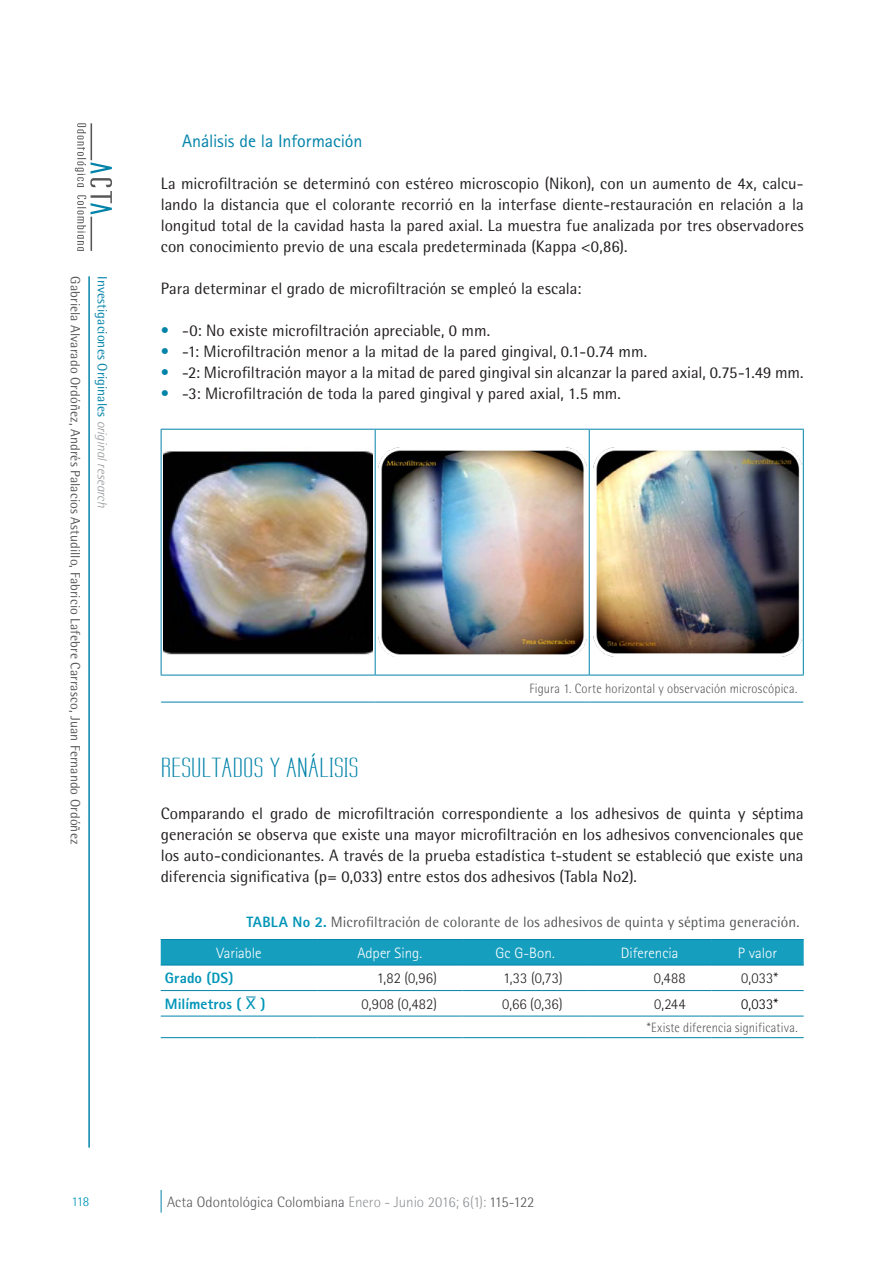
<style>
.page{position:relative;width:893px;height:1263px;background:#fff}
.page>*{position:absolute;margin:0;border:0;box-sizing:border-box;transform-origin:0 0}
.subtít-1{font:24px "Labtop Secundo Wide";letter-spacing:.025em;color:#0083a9}
.subtit-2{font:18px "Rotis Sans Serif Std";letter-spacing:-.005em;color:#0083a9}
.txt-base{font:16.5px/21px "Rotis Semi Sans Std";color:#231f20;text-align:justify}
.tab-título{font:15px "Rotis Semi Sans Std";letter-spacing:.005em;color:#57585a}
.tab-txtcenter{font:300 15px "Rotis Sans Serif Std";letter-spacing:.005em;color:#231f20}
.t1{font:300 15px "Rotis Semi Sans Std";color:#57585a}
.tab-subtit2{font:300 15px "Rotis Sans Serif Std";color:#fff}
.tab-subtítulo{font:800 15px "Rotis Sans Serif Std";letter-spacing:.005em;color:#0095b8}
.tab-txtcenter-2{font:300 15px "Rotis Sans Serif Std";color:#000}
.t2{font:13.5px/27px "Rotis Semi Sans Std";letter-spacing:.005em;color:#57585a}
.tab-piedetabla{font:300 13.5px "Rotis Semi Sans Std";letter-spacing:.015em;color:#57585a;scale:.93 1}
.t3{font:300 13.5px "Rotis Semi Sans Std";color:#0095b8}
.s1{color:#0083a9}
.s2{font-weight:300;font-style:italic;color:#939598}
.s3{font-family:"Rotis Sans Serif Std";font-weight:800;color:#0095b8}
.s4{font-family:"Helvetica";font-weight:400}
.s5{color:#939598}
</style>
<div class="page">
<svg style="left:75px;top:123px;width:37px;height:128px"></svg>
<svg style="left:161px;top:1190px;width:1px;height:23px"></svg>
<hr style="left:89px;top:276px;width:1px;height:871px;background:#0083a9">
<hr style="left:161px;top:702px;width:214px;height:1px;background:#0083a9">
<hr style="left:375px;top:702px;width:214px;height:1px;background:#0083a9">
<hr style="left:589px;top:702px;width:214px;height:1px;background:#0083a9">
<hr style="left:161px;top:429px;width:214px;height:1px;background:#0083a9">
<hr style="left:161px;top:430px;width:1px;height:245px;background:#0083a9">
<hr style="left:375px;top:429px;width:214px;height:1px;background:#0083a9">
<hr style="left:375px;top:430px;width:1px;height:245px;background:#0083a9">
<hr style="left:589px;top:429px;width:215px;height:1px;background:#0083a9">
<hr style="left:589px;top:430px;width:1px;height:245px;background:#0083a9">
<hr style="left:803px;top:430px;width:1px;height:245px;background:#0083a9">
<hr style="left:161px;top:675px;width:214px;height:1px;background:#0083a9">
<hr style="left:375px;top:675px;width:214px;height:1px;background:#0083a9">
<hr style="left:589px;top:675px;width:215px;height:1px;background:#0083a9">
<img style="left:164px;top:451px;width:208px;height:204px">
<img style="left:378px;top:448px;width:208px;height:208px">
<img style="left:593px;top:448px;width:209px;height:208px">
<div style="left:161px;top:940px;width:643px;height:25px;background:#169ebf"></div>
<hr style="left:161px;top:990px;width:156px;height:1px;background:#0083a9">
<hr style="left:317px;top:990px;width:145px;height:1px;background:#0083a9">
<hr style="left:462px;top:990px;width:126px;height:1px;background:#0083a9">
<hr style="left:588px;top:990px;width:123px;height:1px;background:#0083a9">
<hr style="left:711px;top:990px;width:93px;height:1px;background:#0083a9">
<hr style="left:161px;top:939px;width:156px;height:1px;background:#0083a9">
<hr style="left:317px;top:939px;width:145px;height:1px;background:#0083a9">
<hr style="left:462px;top:939px;width:126px;height:1px;background:#0083a9">
<hr style="left:588px;top:939px;width:123px;height:1px;background:#0083a9">
<hr style="left:711px;top:939px;width:93px;height:1px;background:#0083a9">
<hr style="left:317px;top:965px;width:145px;height:1px;background:#0083a9">
<hr style="left:462px;top:965px;width:126px;height:1px;background:#0083a9">
<hr style="left:588px;top:965px;width:123px;height:1px;background:#0083a9">
<hr style="left:711px;top:965px;width:93px;height:1px;background:#0083a9">
<hr style="left:161px;top:965px;width:156px;height:1px;background:#0083a9">
<hr style="left:161px;top:1016px;width:156px;height:1px;background:#0083a9">
<hr style="left:317px;top:1016px;width:145px;height:1px;background:#0083a9">
<hr style="left:462px;top:1016px;width:126px;height:1px;background:#0083a9">
<hr style="left:588px;top:1016px;width:123px;height:1px;background:#0083a9">
<hr style="left:711px;top:1016px;width:93px;height:1px;background:#0083a9">
<hr style="left:161px;top:1037px;width:156px;height:1px;background:#0083a9">
<hr style="left:317px;top:1037px;width:145px;height:1px;background:#0083a9">
<hr style="left:462px;top:1037px;width:126px;height:1px;background:#0083a9">
<hr style="left:588px;top:1037px;width:123px;height:1px;background:#0083a9">
<hr style="left:711px;top:1037px;width:93px;height:1px;background:#0083a9">
<p class="t2" style="left:116px;top:276px;width:569px;rotate:90deg"><span class="s1">Investigaciones Originales</span> <span class="s2">original research<br></span>Gabriela Alvarado Ordóñez, Andrés Palacios Astudillo, Fabricio Lafebre Carrasco, Juan Fernando Ordóñez</p>
<p class="subtit-2" style="left:182px;top:130px;width:182px">Análisis de la Información</p>
<p class="txt-base" style="left:161px;top:173px;width:644px">La microfiltración se determinó con estéreo microscopio (Nikon), con un aumento de 4x, calcu&shy;lando la distancia que el colorante recorrió en la interfase diente-restauración en relación a la longitud total de la cavidad hasta la pared axial. La muestra fue analizada por tres observadores con conocimiento previo de una escala predeterminada (Kappa &lt;0,86).</p>
<p class="txt-base" style="left:161px;top:278px;width:422px">Para determinar el grado de microfiltración se empleó la escala:</p>
<p class="txt-base" style="left:161px;top:320px;width:331px"><span class="s1">•</span> -0: No existe microfiltración apreciable, 0 mm.</p>
<p class="txt-base" style="left:161px;top:341px;width:488px"><span class="s1">•</span> -1: Microfiltración menor a la mitad de la pared gingival, 0.1-0.74 mm.</p>
<p class="txt-base" style="left:161px;top:362px;width:644px"><span class="s1">•</span> -2: Microfiltración mayor a la mitad de pared gingival sin alcanzar la pared axial, 0.75-1.49 mm.</p>
<p class="txt-base" style="left:161px;top:383px;width:462px"><span class="s1">•</span> -3: Microfiltración de toda la pared gingival y pared axial, 1.5 mm.</p>
<p class="tab-piedetabla" style="left:529px;top:681px;width:289px">Figura 1. Corte horizontal y observación microscópica.</p>
<p class="subtít-1" style="left:161px;top:753px;width:199px">RESULTADOS Y ANÁLISIS</p>
<p class="txt-base" style="left:161px;top:803px;width:644px">Comparando el grado de microfiltración correspondiente a los adhesivos de quinta y séptima generación se observa que existe una mayor microfiltración en los adhesivos convencionales que los auto-condicionantes. A través de la prueba estadística t-student se estableció que existe una diferencia significativa (p= 0,033) entre estos dos adhesivos (Tabla No2).</p>
<p class="tab-título" style="left:246px;top:913px;width:554px"><span class="s3">TABLA No 2.</span> Microfiltración de colorante de los adhesivos de quinta y séptima generación.</p>
<p class="tab-subtit2" style="left:216px;top:944px;width:47px">Variable</p>
<p class="tab-subtit2" style="left:357px;top:944px;width:66px">Adper Sing.</p>
<p class="tab-subtit2" style="left:496px;top:944px;width:61px">Gc G-Bon.</p>
<p class="tab-subtit2" style="left:621px;top:944px;width:59px">Diferencia</p>
<p class="tab-subtit2" style="left:738px;top:944px;width:41px">P valor</p>
<p class="tab-subtítulo" style="left:165px;top:968px;width:70px">Grado (DS)</p>
<p class="tab-txtcenter" style="left:377px;top:969px;width:62px">1,82 (0,96)</p>
<p class="tab-txtcenter" style="left:503px;top:969px;width:61px">1,33 (0,73)</p>
<p class="tab-txtcenter" style="left:654px;top:969px;width:34px">0,488</p>
<p class="tab-txtcenter" style="left:741px;top:969px;width:38px">0,033*</p>
<p class="tab-subtítulo" style="left:165px;top:994px;width:102px">Milímetros ( <span class="s4">X</span> )</p>
<p class="tab-txtcenter" style="left:362px;top:995px;width:77px">0,908 (0,482)</p>
<p class="tab-txtcenter" style="left:502px;top:995px;width:62px">0,66 (0,36)</p>
<p class="tab-txtcenter" style="left:654px;top:995px;width:33px">0,244</p>
<p class="tab-txtcenter-2" style="left:741px;top:995px;width:38px">0,033*</p>
<p class="tab-piedetabla" style="left:647px;top:1019px;width:164px">*Existe diferencia significativa.</p>
<p class="t3" style="left:71px;top:1194px;width:19px">118</p>
<p class="t1" style="left:167px;top:1193px;width:369px">Acta Odontológica Colombiana <span class="s5">Enero - Junio 2016; 6(1):</span> 115-122</p>
</div>
